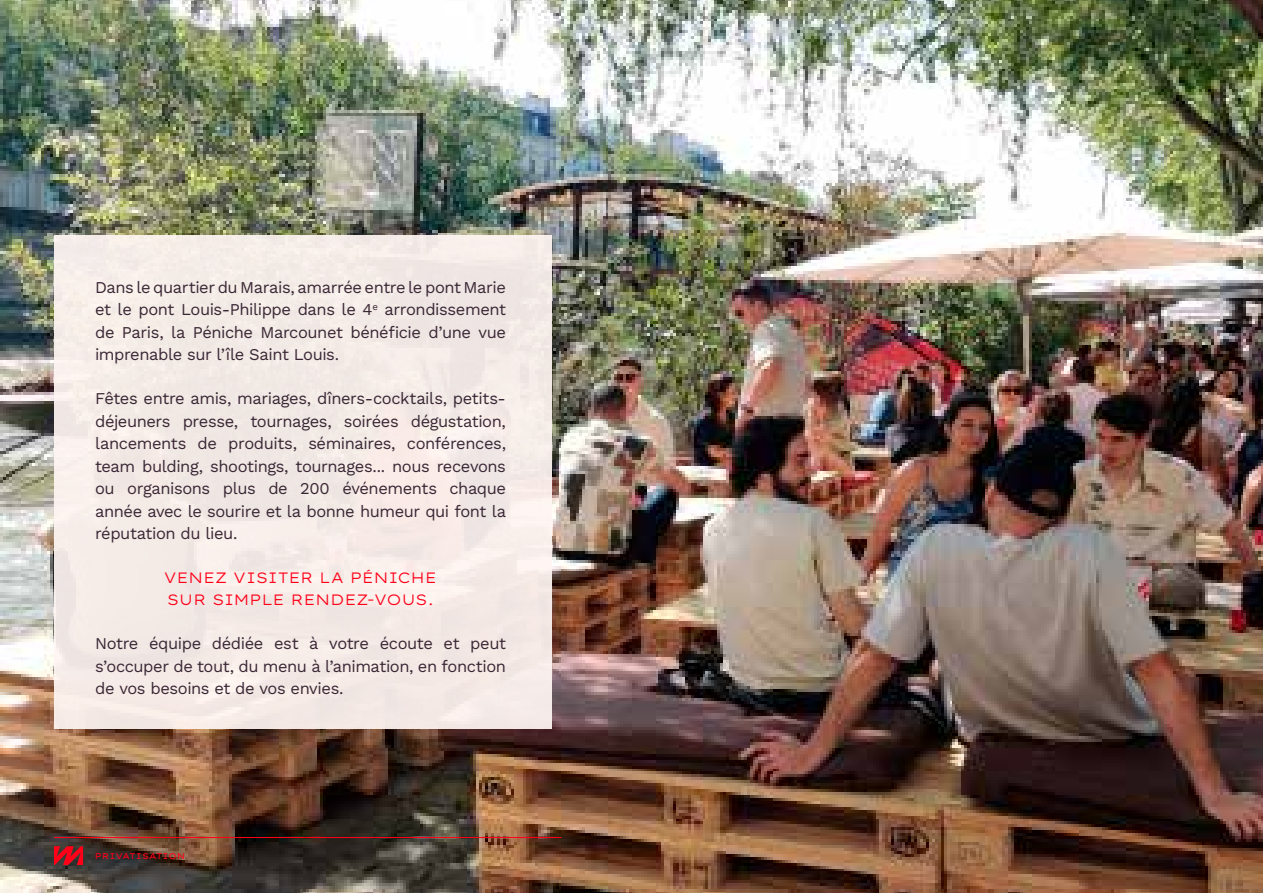
<style>
.page{position:relative;width:1263px;height:893px;background:#fff}
.page>*{position:absolute;margin:0;border:0;box-sizing:border-box;transform-origin:0 0}
.t1{font:16.5px/22.5px "Work Sans";letter-spacing:-.025em;color:#3a2735;text-align:justify}
.t2{font:300 15px/22.5px "Lexend Peta";letter-spacing:-.03em;color:#ff0018}
.t3{font:8.25px "Lexend Peta";color:#ff0018}
</style>
<div class="page">
<img style="left:0;top:0;width:1263px;height:893px">
<div style="left:54px;top:235px;width:498px;height:494px;background:#f4eae6"></div>
<svg style="left:54px;top:846px;width:29px;height:19px"></svg>
<hr style="left:54px;top:837px;width:507px;height:1px;background:#ff0018">
<p class="t1" style="left:95px;top:275px;width:412px">Dans le quartier du Marais, amarrée entre le pont Marie et le pont Louis-Philippe dans le 4<sup>e</sup> arrondissement de Paris, la Péniche Marcounet bénéficie d’une vue imprenable sur l’île Saint Louis.</p>
<p class="t1" style="left:95px;top:387px;width:412px">Fêtes entre amis, mariages, dîners-cocktails, petits&shy;déjeuners presse, tournages, soirées dégustation, lancements de produits, séminaires, conférences, team bulding, shootings, tournages... nous recevons ou organisons plus de 200 événements chaque année avec le sourire et la bonne humeur qui font la réputation du lieu.</p>
<p class="t2" style="left:164px;top:565px;width:275px">VENEZ VISITER LA PÉNICHE<br>SUR SIMPLE RENDEZ-VOUS.</p>
<p class="t1" style="left:95px;top:632px;width:412px">Notre équipe dédiée est à votre écoute et peut s’occuper de tout, du menu à l’animation, en fonction de vos besoins et de vos envies.</p>
<p class="t3" style="left:95px;top:849px;width:92px">PRIVATISATION</p>
</div>
